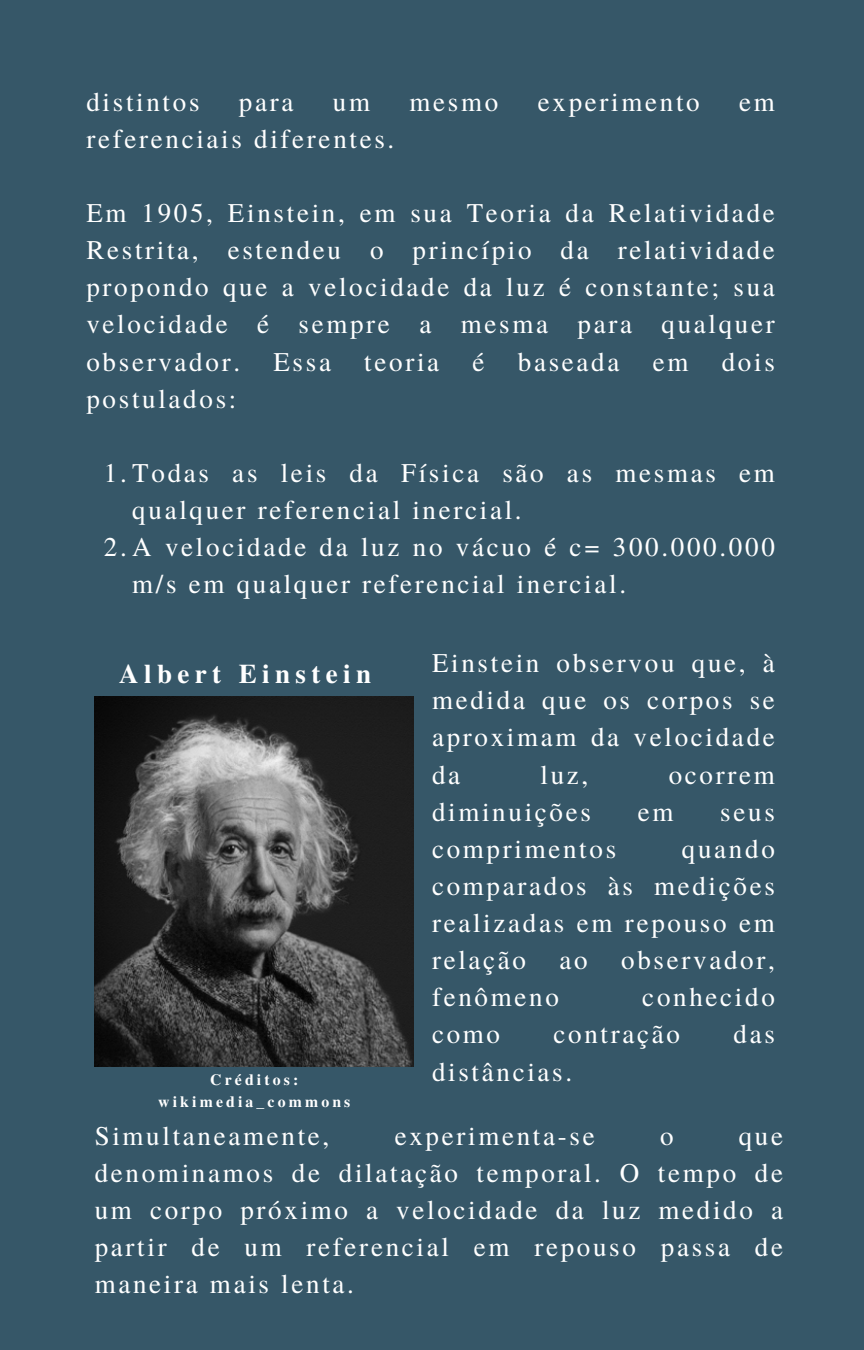
<style>
.page{position:relative;width:864px;height:1350px;background:#365768}
.page>*{position:absolute;margin:0;border:0;box-sizing:border-box;transform-origin:0 0}
.t1{font:27px/37.1px "Te X Gyre Termes";letter-spacing:.1em;color:#fff;text-align:justify}
.t2{font:700 27px "Te X Gyre Termes";letter-spacing:.2em;color:#fff}
.t3{font:700 15.75px/22.3px "Te X Gyre Termes";letter-spacing:.2em;color:#fff;text-align:center}
</style>
<div class="page">
<img style="left:95px;top:696px;width:319px;height:370px">
<h2 class="t1" style="left:86px;top:82px;width:115px">distintos</h2>
<h2 class="t1" style="left:239px;top:82px;width:56px">para</h2>
<h2 class="t1" style="left:333px;top:82px;width:39px">um</h2>
<h2 class="t1" style="left:410px;top:82px;width:90px">mesmo</h2>
<h2 class="t1" style="left:538px;top:82px;width:163px">experimento</h2>
<h2 class="t1" style="left:739px;top:82px;width:37px">em</h2>
<h2 class="t1" style="left:86px;top:119px;width:309px">referenciais diferentes.</h2>
<p class="t1" style="left:86px;top:193px;width:690px">Em 1905, Einstein, em sua Teoria da Relatividade Restrita, estendeu o princípio da relatividade propondo que a velocidade da luz é constante; sua velocidade é sempre a mesma para qualquer observador. Essa teoria é baseada em dois postulados:</p>
<p class="t1" style="left:132px;top:453px;width:644px;text-indent:-28px">1.Todas as leis da Física são as mesmas em qualquer referencial inercial.</p>
<h1 class="t1" style="left:132px;top:527px;width:644px;text-indent:-28px">2.A velocidade da luz no vácuo é c= 300.000.000 m/s em qualquer referencial inercial.</h1>
<p class="t2" style="left:119px;top:653px;width:253px">Albert Einstein</p>
<h2 class="t3" style="left:158px;top:1068px;width:194px">Créditos: wikimedia_commons</h2>
<p class="t1" style="left:432px;top:643px;width:344px">Einstein observou que, à medida que os corpos se aproximam da velocidade da</p>
<p class="t1" style="left:541px;top:755px;width:49px">luz,</p>
<p class="t1" style="left:669px;top:755px;width:108px">ocorrem</p>
<p class="t1" style="left:432px;top:792px;width:161px">diminuições</p>
<p class="t1" style="left:638px;top:792px;width:37px">em</p>
<p class="t1" style="left:720px;top:792px;width:56px">seus</p>
<p class="t1" style="left:432px;top:829px;width:186px">comprimentos</p>
<p class="t1" style="left:432px;top:829px;width:344px;text-indent:250px">quando comparados às medições realizadas em repouso em relação ao observador, fenômeno</p>
<p class="t1" style="left:642px;top:977px;width:134px">conhecido</p>
<p class="t1" style="left:432px;top:1014px;width:70px">como</p>
<p class="t1" style="left:554px;top:1014px;width:128px">contração</p>
<p class="t1" style="left:733px;top:1014px;width:43px">das</p>
<p class="t1" style="left:432px;top:1052px;width:142px">distâncias.</p>
<h2 class="t1" style="left:95px;top:1116px;width:236px">Simultaneamente,</h2>
<h2 class="t1" style="left:395px;top:1116px;width:202px">experimenta-se</h2>
<h2 class="t1" style="left:660px;top:1116px;width:15px">o</h2>
<h2 class="t1" style="left:95px;top:1116px;width:690px;text-indent:644px">que denominamos de dilatação temporal. O tempo de um corpo próximo a velocidade da luz medido a partir de um referencial em repouso passa de maneira mais lenta.</h2>
</div>
